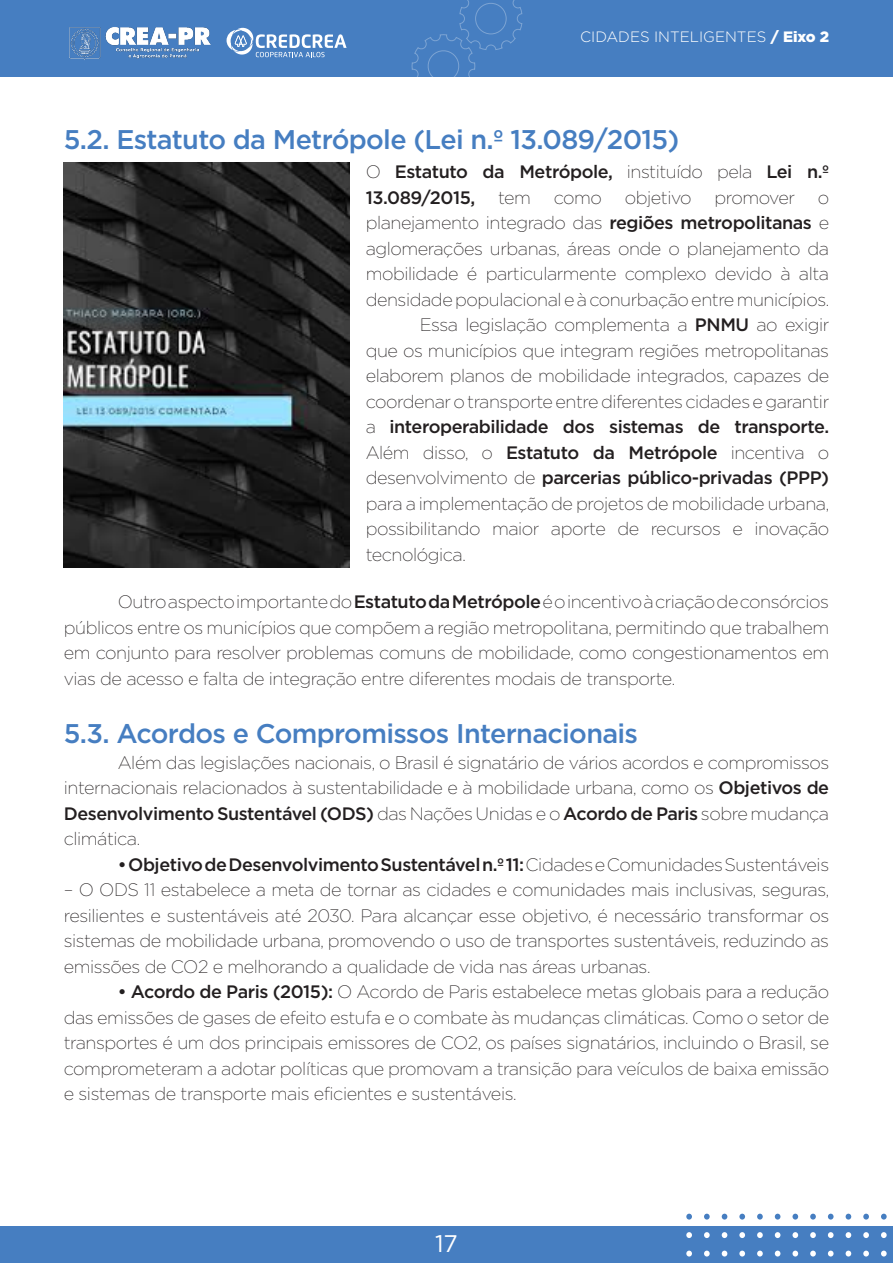
<style>
.page{position:relative;width:893px;height:1263px;background:#fff}
.page>*{position:absolute;margin:0;border:0;box-sizing:border-box;transform-origin:0 0}
.t1{font:500 27px "Gotham";letter-spacing:-.025em;color:#467ec1}
.t2{font:24px "Gotham";color:#fff}
.t3{font:200 18px/25.5px "Gotham";letter-spacing:-.025em;color:#231f20;text-align:justify}
.t4{font:500 18px/25.5px "Gotham";letter-spacing:-.025em;color:#231f20}
.t5{font:300 15px "Gotham";color:#fff}
.s1{font-weight:900}
.s2{font-weight:200}
.s3{font-weight:500}
</style>
<div class="page">
<div style="left:0;top:0;width:893px;height:77px;background:#467ec1"></div>
<div style="left:0;top:1226px;width:893px;height:37px;background:#467ec1"></div>
<svg style="left:412px;top:0;width:111px;height:77px"></svg>
<svg style="left:881px;top:1250px;width:6px;height:6px"></svg>
<svg style="left:863px;top:1250px;width:6px;height:6px"></svg>
<svg style="left:846px;top:1250px;width:5px;height:6px"></svg>
<svg style="left:828px;top:1250px;width:5px;height:6px"></svg>
<svg style="left:810px;top:1250px;width:6px;height:6px"></svg>
<svg style="left:792px;top:1250px;width:6px;height:6px"></svg>
<svg style="left:775px;top:1250px;width:5px;height:6px"></svg>
<svg style="left:757px;top:1250px;width:6px;height:6px"></svg>
<svg style="left:739px;top:1250px;width:6px;height:6px"></svg>
<svg style="left:722px;top:1250px;width:5px;height:6px"></svg>
<svg style="left:704px;top:1250px;width:6px;height:6px"></svg>
<svg style="left:686px;top:1250px;width:6px;height:6px"></svg>
<svg style="left:881px;top:1232px;width:6px;height:6px"></svg>
<svg style="left:863px;top:1232px;width:6px;height:6px"></svg>
<svg style="left:846px;top:1232px;width:5px;height:6px"></svg>
<svg style="left:828px;top:1232px;width:5px;height:6px"></svg>
<svg style="left:810px;top:1232px;width:6px;height:6px"></svg>
<svg style="left:792px;top:1232px;width:6px;height:6px"></svg>
<svg style="left:775px;top:1232px;width:5px;height:6px"></svg>
<svg style="left:757px;top:1232px;width:6px;height:6px"></svg>
<svg style="left:739px;top:1232px;width:6px;height:6px"></svg>
<svg style="left:722px;top:1232px;width:5px;height:6px"></svg>
<svg style="left:704px;top:1232px;width:6px;height:6px"></svg>
<svg style="left:686px;top:1232px;width:6px;height:6px"></svg>
<svg style="left:881px;top:1214px;width:6px;height:5px"></svg>
<svg style="left:863px;top:1214px;width:6px;height:5px"></svg>
<svg style="left:846px;top:1214px;width:5px;height:5px"></svg>
<svg style="left:828px;top:1214px;width:5px;height:5px"></svg>
<svg style="left:810px;top:1214px;width:6px;height:5px"></svg>
<svg style="left:792px;top:1214px;width:6px;height:5px"></svg>
<svg style="left:775px;top:1214px;width:5px;height:5px"></svg>
<svg style="left:757px;top:1214px;width:6px;height:5px"></svg>
<svg style="left:739px;top:1214px;width:6px;height:5px"></svg>
<svg style="left:722px;top:1214px;width:5px;height:5px"></svg>
<svg style="left:704px;top:1214px;width:6px;height:5px"></svg>
<svg style="left:686px;top:1214px;width:6px;height:5px"></svg>
<img style="left:69px;top:27px;width:142px;height:33px">
<svg style="left:227px;top:28px;width:120px;height:29px"></svg>
<img style="left:64px;top:162px;width:286px;height:406px">
<p class="t5" style="left:580px;top:27px;width:250px">CIDADES INTELIGENTES <span class="s1">/ Eixo 2</span></p>
<h1 class="t1" style="left:64px;top:122px;width:617px">5.2. Estatuto da Metrópole (Lei n.º 13.089/2015)</h1>
<p class="t4" style="left:366px;top:159px;width:465px"><span class="s2">O</span> Estatuto da Metrópole, <span class="s2">instituído pela</span> Lei n.º<br>13.089/2015,</p>
<p class="t3" style="left:498px;top:184px;width:35px">tem</p>
<p class="t3" style="left:554px;top:184px;width:50px">como</p>
<p class="t3" style="left:625px;top:184px;width:69px">objetivo</p>
<p class="t3" style="left:714px;top:184px;width:82px">promover</p>
<p class="t3" style="left:818px;top:184px;width:13px">o</p>
<p class="t3" style="left:366px;top:210px;width:465px">planejamento integrado das <span class="s3">regiões metropolitanas</span> e</p>
<p class="t3" style="left:366px;top:235px;width:465px">aglomerações urbanas, áreas onde o planejamento da</p>
<p class="t3" style="left:366px;top:261px;width:465px">mobilidade é particularmente complexo devido à alta</p>
<p class="t3" style="left:366px;top:286px;width:465px">densidade populacional e à conurbação entre municípios.</p>
<p class="t3" style="left:420px;top:312px;width:411px">Essa legislação complementa a <span class="s3">PNMU</span> ao exigir</p>
<p class="t3" style="left:366px;top:337px;width:465px">que os municípios que integram regiões metropolitanas</p>
<p class="t3" style="left:366px;top:363px;width:465px">elaborem planos de mobilidade integrados, capazes de</p>
<p class="t3" style="left:366px;top:388px;width:465px">coordenar o transporte entre diferentes cidades e garantir</p>
<p class="t4" style="left:366px;top:414px;width:465px"><span class="s2">a</span> interoperabilidade dos sistemas de transporte.</p>
<p class="t3" style="left:366px;top:439px;width:465px">Além disso, o <span class="s3">Estatuto da Metrópole</span> incentiva o</p>
<p class="t4" style="left:366px;top:465px;width:465px"><span class="s2">desenvolvimento de</span> parcerias público-privadas (PPP)</p>
<p class="t3" style="left:366px;top:490px;width:465px">para a implementação de projetos de mobilidade urbana,</p>
<p class="t3" style="left:366px;top:516px;width:465px">possibilitando maior aporte de recursos e inovação</p>
<p class="t3" style="left:366px;top:541px;width:102px">tecnológica.</p>
<p class="t3" style="left:64px;top:589px;width:767px;text-indent:54px">Outro aspecto importante do <span class="s3">Estatuto da Metrópole</span> é o incentivo à criação de consórcios públicos entre os municípios que compõem a região metropolitana, permitindo que trabalhem em conjunto para resolver problemas comuns de mobilidade, como congestionamentos em vias de acesso e falta de integração entre diferentes modais de transporte.</p>
<h1 class="t1" style="left:64px;top:716px;width:576px">5.3. Acordos e Compromissos Internacionais</h1>
<p class="t3" style="left:64px;top:749px;width:767px;text-indent:54px">Além das legislações nacionais, o Brasil é signatário de vários acordos e compromissos internacionais relacionados à sustentabilidade e à mobilidade urbana, como os <span class="s3">Objetivos de Desenvolvimento Sustentável (ODS)</span> das Nações Unidas e o <span class="s3">Acordo de Paris</span> sobre mudança climática.</p>
<p class="t4" style="left:118px;top:851px;width:713px">• Objetivo de Desenvolvimento Sustentável n.º 11: <span class="s2">Cidades e Comunidades Sustentáveis</span></p>
<p class="t3" style="left:64px;top:877px;width:767px">– O ODS 11 estabelece a meta de tornar as cidades e comunidades mais inclusivas, seguras, resilientes e sustentáveis até 2030. Para alcançar esse objetivo, é necessário transformar os sistemas de mobilidade urbana, promovendo o uso de transportes sustentáveis, reduzindo as emissões de CO2 e melhorando a qualidade de vida nas áreas urbanas.</p>
<p class="t3" style="left:64px;top:979px;width:767px;text-indent:54px"><span class="s3">• Acordo de Paris (2015):</span> O Acordo de Paris estabelece metas globais para a redução das emissões de gases de efeito estufa e o combate às mudanças climáticas. Como o setor de transportes é um dos principais emissores de CO2, os países signatários, incluindo o Brasil, se comprometeram a adotar políticas que promovam a transição para veículos de baixa emissão e sistemas de transporte mais eficientes e sustentáveis.</p>
<h2 class="t2" style="left:435px;top:1228px;width:24px">17</h2>
</div>
